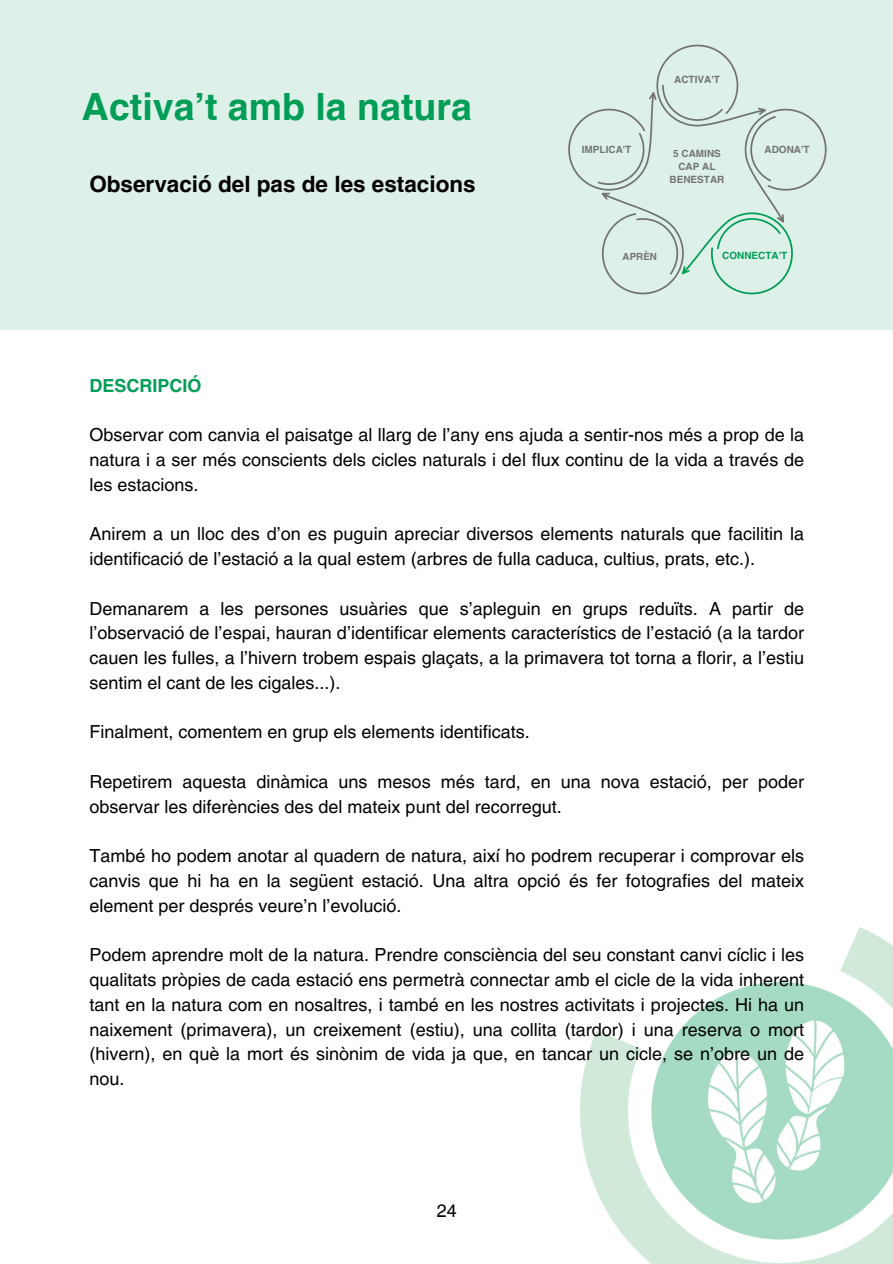
<style>
.page{position:relative;width:893px;height:1264px;background:#fff}
.page>*{position:absolute;margin:0;border:0;box-sizing:border-box;transform-origin:0 0}
.t1{font:700 37.5px "Helvetica LT Pro";color:#009d56}
.t2{font:700 22.5px "Helvetica LT Pro";color:#000}
.t3{font:18px/24.8px "Helvetica LT Pro";color:#000;text-align:justify}
.t4{font:700 18px "Helvetica LT Pro";color:#009d56}
.t5{font:18px "Helvetica World";color:#000}
.t6{font:700 10.05px/13.4px "Helvetica LT Pro";color:#737373;text-align:center}
.t7{font:700 10.05px "Helvetica LT Pro";color:#009d56}
.t8{font:700 9.9px "Helvetica LT Pro";color:#737373}
</style>
<div class="page">
<img style="left:580px;top:927px;width:312px;height:336px">
<div style="left:0;top:0;width:892px;height:329px;background:#ddf1e8"></div>
<svg style="left:568px;top:45px;width:258px;height:249px"></svg>
<h4 class="t1" style="left:82px;top:93px;width:391px">Activa’t amb la natura</h4>
<h4 class="t6" style="left:581px;top:143px;width:51px">IMPLICA'T</h4>
<h4 class="t6" style="left:674px;top:74px;width:47px">ACTIVA'T</h4>
<h4 class="t6" style="left:673px;top:147px;width:49px">5 CAMINS<br>CAP AL</h4>
<h4 class="t2" style="left:89px;top:176px;width:388px">Observació del pas de les estacions</h4>
<h4 class="t6" style="left:669px;top:174px;width:56px">BENESTAR</h4>
<h4 class="t6" style="left:764px;top:143px;width:47px">ADONA'T</h4>
<p class="t8" style="left:622px;top:252px;width:36px">APRÈN</p>
<p class="t7" style="left:722px;top:252px;width:67px">CONNECTA'T</p>
<h1 class="t4" style="left:89px;top:379px;width:114px">DESCRIPCIÓ</h1>
<h2 class="t3" style="left:89px;top:424px;width:716px">Observar com canvia el paisatge al llarg de l’any ens ajuda a sentir-nos més a prop de la natura i a ser més conscients dels cicles naturals i del flux continu de la vida a través de les estacions.</h2>
<p class="t3" style="left:89px;top:523px;width:716px">Anirem a un lloc des d’on es puguin apreciar diversos elements naturals que facilitin la identificació de l’estació a la qual estem (arbres de fulla caduca, cultius, prats, etc.).</p>
<p class="t3" style="left:89px;top:597px;width:716px">Demanarem a les persones usuàries que s’apleguin en grups reduïts. A partir de l’observació de l’espai, hauran d’identificar elements característics de l’estació (a la tardor cauen les fulles, a l’hivern trobem espais glaçats, a la primavera tot torna a florir, a l’estiu sentim el cant de les cigales...).</p>
<p class="t3" style="left:89px;top:721px;width:442px">Finalment, comentem en grup els elements identificats.</p>
<p class="t3" style="left:89px;top:771px;width:716px">Repetirem aquesta dinàmica uns mesos més tard, en una nova estació, per poder observar les diferències des del mateix punt del recorregut.</p>
<p class="t3" style="left:89px;top:845px;width:716px">També ho podem anotar al quadern de natura, així ho podrem recuperar i comprovar els canvis que hi ha en la següent estació. Una altra opció és fer fotografies del mateix element per després veure’n l’evolució.</p>
<h3 class="t3" style="left:89px;top:944px;width:716px">Podem aprendre molt de la natura. Prendre consciència del seu constant canvi cíclic i les qualitats pròpies de cada estació ens permetrà connectar amb el cicle de la vida inherent tant en la natura com en nosaltres, i també en les nostres activitats i projectes. Hi ha un naixement (primavera), un creixement (estiu), una collita (tardor) i una reserva o mort (hivern), en què la mort és sinònim de vida ja que, en tancar un cicle, se n’obre un de nou.</h3>
<h4 class="t5" style="left:436px;top:1200px;width:22px">24</h4>
</div>
